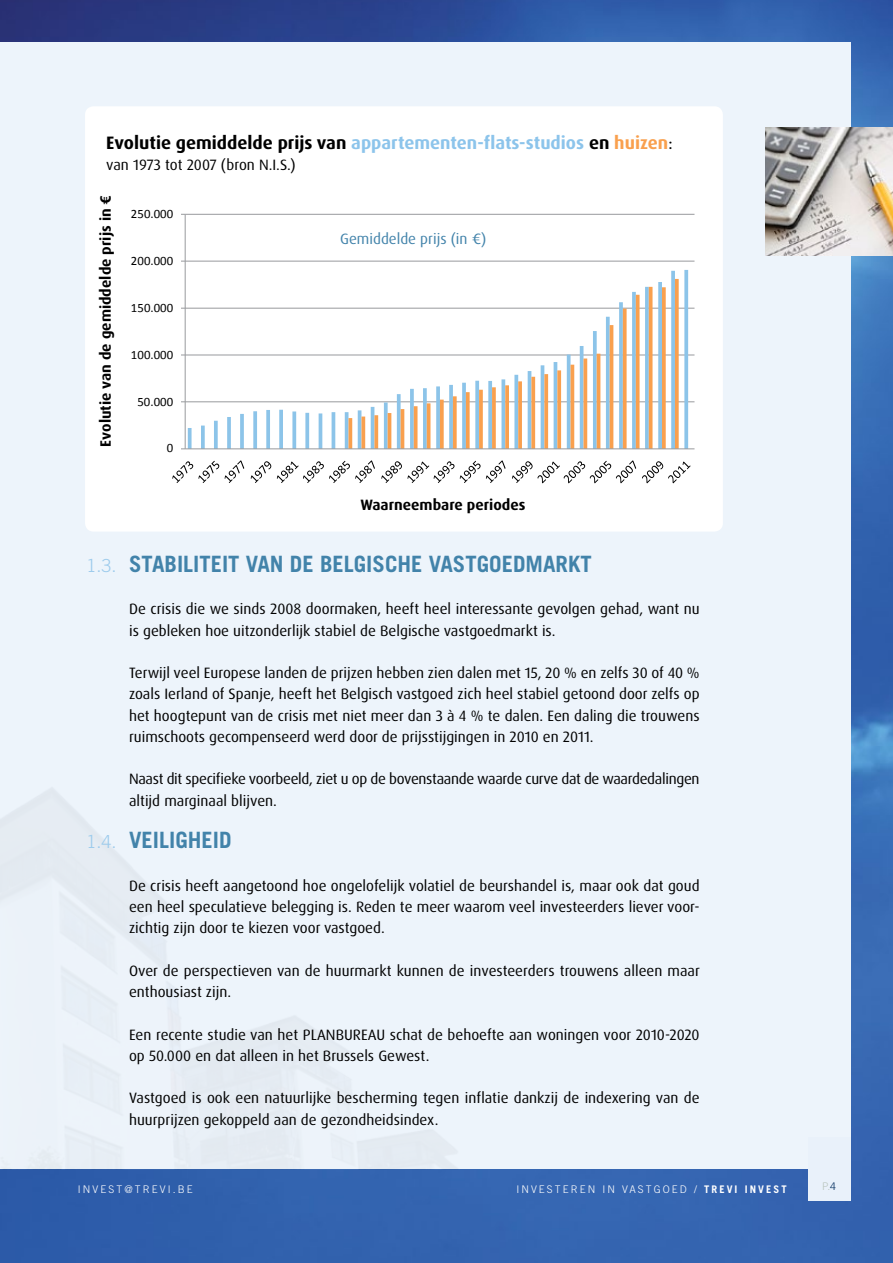
<style>
.page{position:relative;width:893px;height:1263px;background:#fff}
.page>*{position:absolute;margin:0;border:0;box-sizing:border-box;transform-origin:0 0}
.t1{font:700 22.5px "Trade Gothic";color:#4283aa}
.t2{font:700 18px "Dax OT";color:#000}
.t3{font:15px/21.3px "Dax OT";color:#000}
.t4{font:15px/21.3px "Dax OT";letter-spacing:-.02em;color:#000}
.t5{font:700 15px "Dax OT";color:#000}
.t6{font:15px "Dax OT";color:#4283aa}
.t7{font:12.75px "Calibri";color:#000}
.t8{font:300 10.5px "Trade Gothic";letter-spacing:.2em;color:#fff}
.t9{font:700 10.5px "Trade Gothic";letter-spacing:.2em;color:#fff}
.t10{font:300 10.5px "Trade Gothic";color:#b8c4bc}
.s1{color:#8cc4eb}
.s2{color:#f9a04e}
.s3{font-weight:400}
.s4{font-weight:300;font-size:18px;color:#9dcbec}
.s5{font-weight:300}
.s6{color:#002b5c}
</style>
<div class="page">
<img style="left:0;top:0;width:893px;height:1263px">
<div style="left:0;top:43px;width:850px;height:1126px;background:#edf4fb"></div>
<div style="left:808px;top:1137px;width:42px;height:64px;background:#e9f1fa"></div>
<svg style="left:85px;top:106px;width:638px;height:425px;background:#f7f7f6"></svg>
<img style="left:765px;top:128px;width:128px;height:127px">
<p class="t2" style="left:106px;top:131px;width:568px">Evolutie gemiddelde prijs van <span class="s1">appartementen-flats-studios</span> en <span class="s2">huizen</span><span class="s3">:</span></p>
<p class="t3" style="left:106px;top:154px;width:191px">van 1973 tot 2007 (bron N.I .S.)</p>
<p class="t5" style="left:96px;top:446px;width:253px;rotate:-90deg">Evolutie van de gemiddelde prijs in €</p>
<p class="t7" style="left:131px;top:206px;width:44px">250.000</p>
<p class="t6" style="left:340px;top:230px;width:148px">Gemiddelde prijs (in €)</p>
<p class="t7" style="left:131px;top:252px;width:44px">200.000</p>
<p class="t7" style="left:131px;top:299px;width:44px">150.000</p>
<p class="t7" style="left:131px;top:346px;width:44px">100.000</p>
<p class="t7" style="left:137px;top:393px;width:37px">50.000</p>
<p class="t7" style="left:167px;top:440px;width:8px">0</p>
<p class="t5" style="left:360px;top:495px;width:167px">Waarneembare periodes</p>
<h1 class="t1" style="left:87px;top:550px;width:66px"><span class="s4">1.3.</span> STABILITEIT</h1>
<h1 class="t1" style="left:246px;top:550px;width:14px">VAN</h1>
<h1 class="t1" style="left:290px;top:550px;width:55px">DE BELGISCHE</h1>
<h1 class="t1" style="left:429px;top:550px;width:14px">VASTGOEDMAR</h1>
<h1 class="t1" style="left:568px;top:550px;width:24px">KT</h1>
<p class="t3" style="left:129px;top:599px;width:572px">De crisis die we sinds 2008 doormaken, heeft heel interessante gevolgen gehad, want nu is gebleken hoe uitzonderlijk stabiel de Belgische vastgoedmarkt is.</p>
<p class="t3" style="left:129px;top:662px;width:572px;text-align:justify">Terwijl veel Europese landen de prijzen hebben zien dalen met 15, 20 % en zelfs 30 of 40 % zoals Ierland of Spanje, heeft het Belgisch vastgoed zich heel stabiel getoond door zelfs op het hoogtepunt van de crisis met niet meer dan 3 à 4 % te dalen. Een daling die trouwens ruimschoots gecompenseerd werd door de prijsstijgingen in 2010 en 2011.</p>
<p class="t4" style="left:129px;top:769px;width:572px">Naast dit specifieke voorbeeld, ziet u op de bovenstaande waarde curve dat de waardedalingen altijd marginaal blijven.</p>
<h1 class="t1" style="left:87px;top:826px;width:66px"><span class="s4">1.4.</span> VEILIGHEID</h1>
<p class="t3" style="left:129px;top:875px;width:572px;text-align:justify">De crisis heeft aangetoond hoe ongelofelijk volatiel de beurshandel is, maar ook dat goud een heel speculatieve belegging is. Reden te meer waarom veel investeerders liever voor&shy;zichtig zijn door te kiezen voor vastgoed.</p>
<p class="t3" style="left:129px;top:960px;width:572px">Over de perspectieven van de huurmarkt kunnen de investeerders trouwens alleen maar enthousiast zijn.</p>
<p class="t3" style="left:129px;top:1024px;width:572px">Een recente studie van het PLANBUREAU schat de behoefte aan woningen voor 2010-2020 op 50.000 en dat alleen in het Brussels Gewest.</p>
<p class="t3" style="left:129px;top:1087px;width:572px">Vastgoed is ook een natuurlijke bescherming tegen inflatie dankzij de indexering van de huurprijzen gekoppeld aan de gezondheidsindex.</p>
<p class="t8" style="left:78px;top:1182px;width:116px">INVEST@TREVI.BE</p>
<p class="t8" style="left:516px;top:1182px;width:8px">INVESTEREN</p>
<p class="t8" style="left:602px;top:1182px;width:7px">IN</p>
<p class="t9" style="left:622px;top:1182px;width:166px"><span class="s5">VAST GOE D /</span> TREVI INVEST</p>
<p class="t10" style="left:822px;top:1180px;width:15px">P.<span class="s6">4</span></p>
</div>
